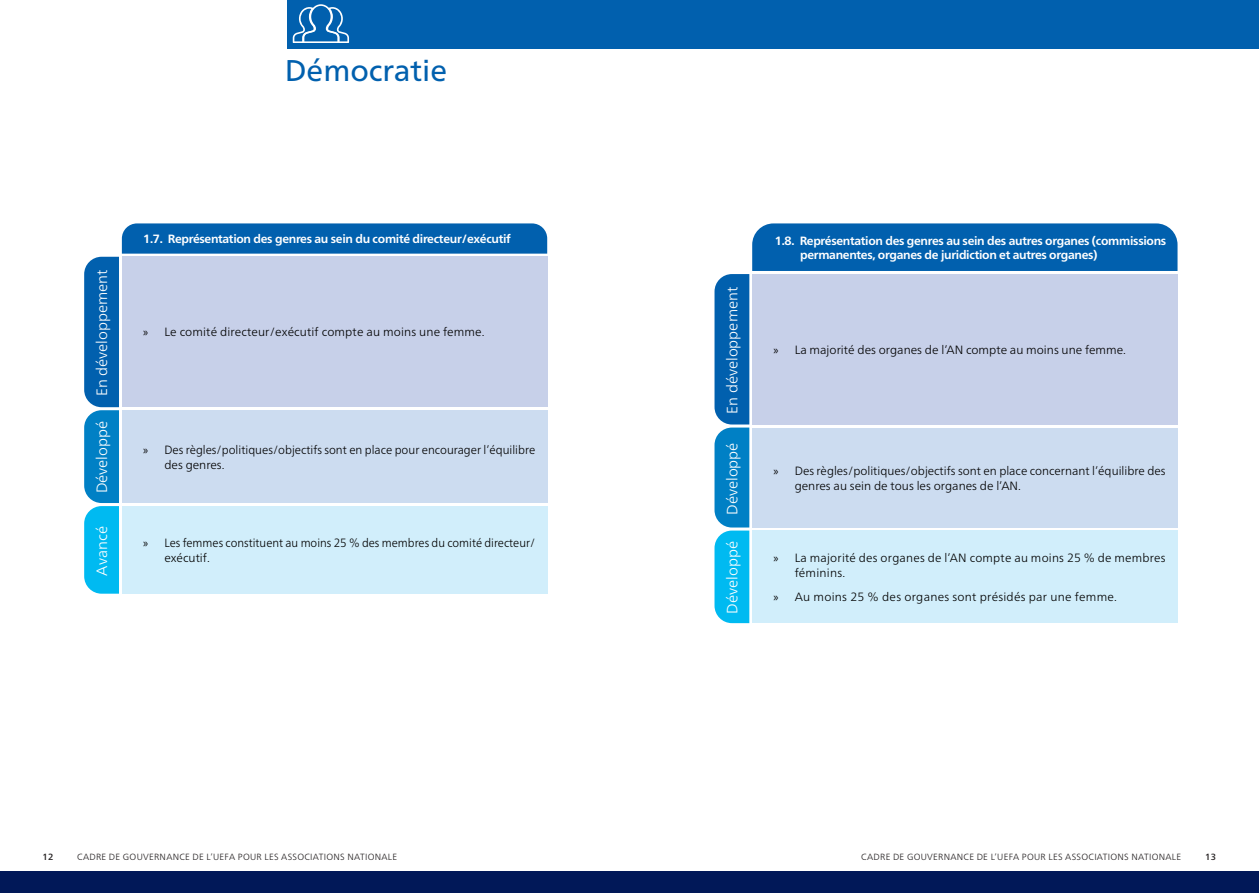
<style>
.page{position:relative;width:1259px;height:893px;background:#fff}
.page>*{position:absolute;margin:0;border:0;box-sizing:border-box;transform-origin:0 0}
.t1{font:30px "Frutiger Neue LTW1 G";color:#0160ae}
.t2{font:300 15px "Frutiger Neue LTW1 G";color:#fff}
.t3{font:300 12px/15px "Frutiger Neue LTW1 G";color:#000}
.t4{font:700 12px/14.4px "Frutiger Neue LTW1 G";letter-spacing:-.025em;color:#fff}
.t5{font:300 12px/15px "Frutiger Neue LTW1 G";letter-spacing:.02em;color:#000}
.t6{font:300 12px/15px "Frutiger Neue LTW1 G";color:#000;scale:.96 1}
.t7{font:300 12px/15px "Frutiger Neue LTW1 G";color:#000;scale:.94 1}
.t8{font:300 9px "Frutiger Neue LTW1 G";letter-spacing:.03em;color:#231f20}
.t9{font:500 9px "Frutiger Neue LTW1 G";color:#231f20}
.s1{font-family:"Myriad Pro";font-weight:400}
</style>
<div class="page">
<div style="left:0;top:871px;width:1259px;height:22px;background:#011858"></div>
<svg style="left:84px;top:223px;width:463px;height:371px;background:#b1cee8"></svg>
<svg style="left:714px;top:223px;width:463px;height:400px;background:#aac9e6"></svg>
<div style="left:288px;top:0;width:971px;height:48px;background:#0160ae"></div>
<svg style="left:293px;top:4px;width:56px;height:39px"></svg>
<p class="t1" style="left:285px;top:48px;width:164px">Démocratie</p>
<p class="t2" style="left:91px;top:396px;width:128px;rotate:-90deg">En développement</p>
<p class="t2" style="left:91px;top:493px;width:74px;rotate:-90deg">Développé</p>
<p class="t2" style="left:91px;top:576px;width:51px;rotate:-90deg">Avancé</p>
<p class="t4" style="left:143px;top:231px;width:369px">1.7. Représentation des genres au sein du comité directeur/exécutif</p>
<p class="t4" style="left:800px;top:232px;width:367px;text-indent:-25px">1.8. Représentation des genres au sein des autres organes (commissions permanentes, organes de juridiction et autres organes)</p>
<p class="t3" style="left:143px;top:324px;width:343px"><span class="s1">»</span> Le comité directeur/exécutif compte au moins une femme.</p>
<p class="t6" style="left:164px;top:441px;width:388px;text-indent:-21px"><span class="s1">»</span> Des règles/politiques/objectifs sont en place pour encourager l’équilibre des genres.</p>
<p class="t7" style="left:164px;top:534px;width:396px;text-indent:-21px"><span class="s1">»</span> Les femmes constituent au moins 25 % des membres du comité directeur/ exécutif.</p>
<p class="t2" style="left:721px;top:414px;width:128px;rotate:-90deg">En développement</p>
<p class="t2" style="left:721px;top:515px;width:74px;rotate:-90deg">Développé</p>
<p class="t2" style="left:721px;top:614px;width:74px;rotate:-90deg">Développé</p>
<p class="t3" style="left:773px;top:341px;width:354px"><span class="s1">»</span> La majorité des organes de l’AN compte au moins une femme.</p>
<p class="t3" style="left:794px;top:462px;width:372px;text-indent:-21px"><span class="s1">»</span> Des règles/politiques/objectifs sont en place concernant l’équilibre des genres au sein de tous les organes de l’AN.</p>
<p class="t5" style="left:794px;top:550px;width:372px;text-indent:-21px"><span class="s1">»</span> La majorité des organes de l’AN compte au moins 25 % de membres féminins.</p>
<p class="t5" style="left:773px;top:588px;width:345px"><span class="s1">»</span> Au moins 25 % des organes sont présidés par une femme.</p>
<p class="t9" style="left:43px;top:850px;width:12px">12</p>
<p class="t8" style="left:77px;top:850px;width:321px">CADRE DE GOUVERNANCE DE L’UEFA POUR LES ASSOCIATIONS NATIONALE</p>
<p class="t8" style="left:861px;top:850px;width:321px">CADRE DE GOUVERNANCE DE L’UEFA POUR LES ASSOCIATIONS NATIONALE</p>
<p class="t9" style="left:1205px;top:850px;width:12px">13</p>
</div>
